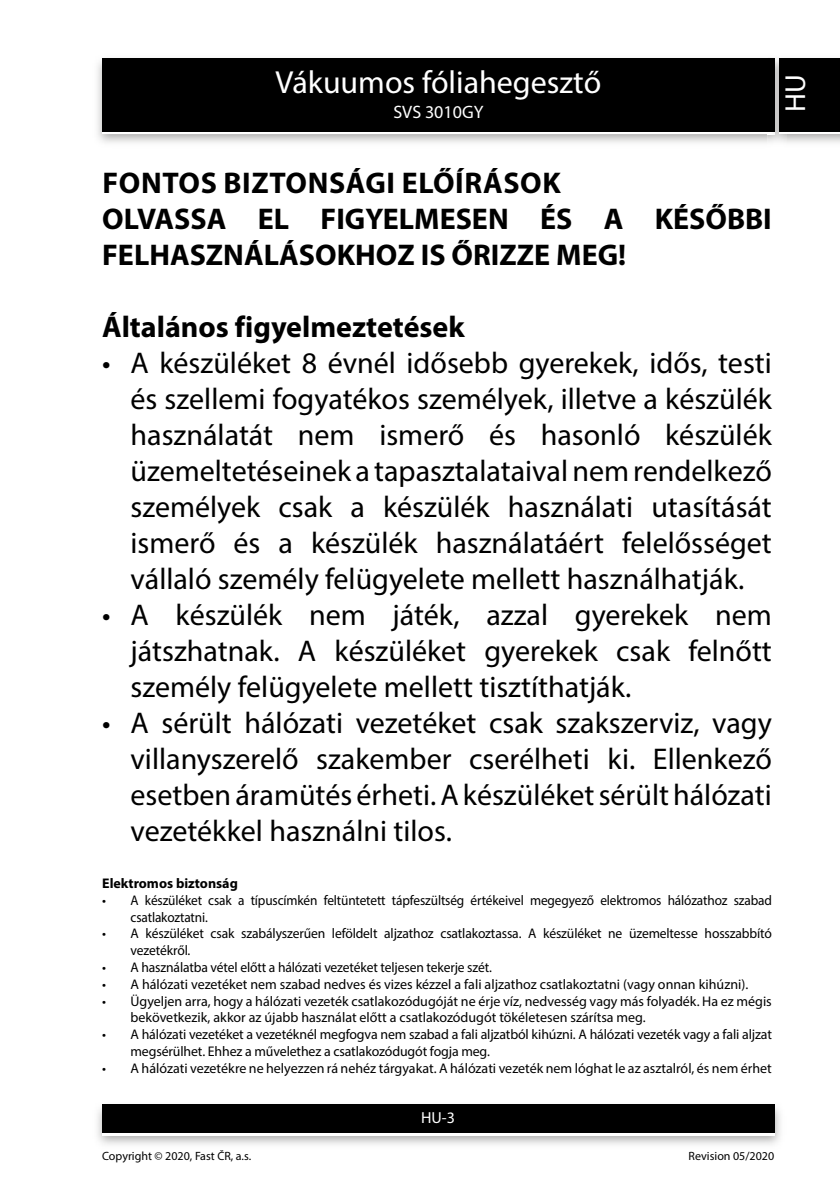
<style>
.page{position:relative;width:840px;height:1191px;background:#fff}
.page>*{position:absolute;margin:0;border:0;box-sizing:border-box;transform-origin:0 0}
.t1{font:32px "Myriad Pro";color:#fff}
.t2{font:30px/36px "Myriad Pro";color:#000;text-align:justify}
.t3{font:700 30px/36px "Myriad Pro";color:#000}
.t4{font:29px "Myriad Pro";color:#fff}
.t5{font:18px "Myriad Pro";color:#fff}
.t6{font:16px "Myriad Pro";color:#fff}
.t7{font:14px/16.8px "Myriad Pro";letter-spacing:-.01em;color:#000}
.t8{font:700 14px "Myriad Pro";color:#000}
.t9{font:12px "Myriad Pro";color:#000}
</style>
<div class="page">
<div style="left:102px;top:61px;width:672px;height:73px;background:linear-gradient(to right,#000,#000)"></div>
<div style="left:102px;top:58px;width:672px;height:73px;background:#000"></div>
<img style="left:97px;top:1104px;width:684px;height:41px">
<div style="left:102px;top:1107px;width:672px;height:28px;background:linear-gradient(to right,#fff,#fff)"></div>
<div style="left:102px;top:1104px;width:672px;height:28px;background:#000"></div>
<img style="left:767px;top:56px;width:18px;height:89px">
<svg style="left:767px;top:131px;width:7px;height:3px"></svg>
<img style="left:767px;top:58px;width:7px;height:3px">
<img style="left:767px;top:61px;width:7px;height:70px">
<div style="left:778px;top:61px;width:61px;height:73px;background:linear-gradient(to right,#000,#000)"></div>
<div style="left:778px;top:58px;width:61px;height:73px;background:#000"></div>
<h1 class="t1" style="left:275px;top:62px;width:327px">Vákuumos fóliahegesztő</h1>
<p class="t5" style="left:393px;top:101px;width:91px">SVS 3010GY</p>
<h3 class="t4" style="left:777px;top:112px;width:39px;rotate:-90deg">HU</h3>
<h2 class="t3" style="left:102px;top:163px;width:670px">FONTOS BIZTONSÁGI ELŐÍRÁSOK<br>OLVASSA EL FIGYELMESEN ÉS A KÉSŐBBI<br>FELHASZNÁLÁSOKHOZ IS ŐRIZZE MEG!</h2>
<h2 class="t3" style="left:102px;top:307px;width:364px">Általános figyelmeztetések</h2>
<p class="t2" style="left:130px;top:344px;width:642px;text-indent:-28px">• A készüléket 8 évnél idősebb gyerekek, idős, testi és szellemi fogyatékos személyek, illetve a készülék használatát nem ismerő és hasonló készülék üzemeltetéseinek a tapasztalataival nem rendelkező személyek csak a készülék használati utasítását ismerő és a készülék használatáért felelősséget vállaló személy felügyelete mellett használhatják.</p>
<h2 class="t2" style="left:130px;top:596px;width:642px;text-indent:-28px">• A készülék nem játék, azzal gyerekek nem játszhatnak. A készüléket gyerekek csak felnőtt személy felügyelete mellett tisztíthatják.</h2>
<h2 class="t2" style="left:130px;top:704px;width:642px;text-indent:-28px">• A sérült hálózati vezetéket csak szakszerviz, vagy villanyszerelő szakember cserélheti ki. Ellenkező esetben áramütés érheti. A készüléket sérült hálózati vezetékkel használni tilos.</h2>
<p class="t8" style="left:102px;top:874px;width:137px">Elektromos biztonság</p>
<p class="t7" style="left:130px;top:891px;width:642px;text-indent:-28px">• A készüléket csak a típuscímkén feltüntetett tápfeszültség értékeivel megegyező elektromos hálózathoz szabad csatlakoztatni.</p>
<p class="t7" style="left:130px;top:925px;width:642px;text-indent:-28px">• A készüléket csak szabályszerűen leföldelt aljzathoz csatlakoztassa. A készüléket ne üzemeltesse hosszabbító vezetékről.</p>
<p class="t7" style="left:102px;top:958px;width:391px">• A használatba vétel előtt a hálózati vezetéket teljesen tekerje szét.</p>
<p class="t7" style="left:102px;top:975px;width:647px">• A hálózati vezetéket nem szabad nedves és vizes kézzel a fali aljzathoz csatlakoztatni (vagy onnan kihúzni).</p>
<p class="t7" style="left:130px;top:992px;width:642px;text-indent:-28px">• Ügyeljen arra, hogy a hálózati vezeték csatlakozódugóját ne érje víz, nedvesség vagy más folyadék. Ha ez mégis bekövetkezik, akkor az újabb használat előtt a csatlakozódugót tökéletesen szárítsa meg.</p>
<p class="t7" style="left:130px;top:1026px;width:642px;text-indent:-28px">• A hálózati vezetéket a vezetéknél megfogva nem szabad a fali aljzatból kihúzni. A hálózati vezeték vagy a fali aljzat megsérülhet. Ehhez a művelethez a csatlakozódugót fogja meg.</p>
<p class="t7" style="left:102px;top:1059px;width:671px">• A hálózati vezetékre ne helyezzen rá nehéz tárgyakat. A hálózati vezeték nem lóghat le az asztalról, és nem érhet</p>
<p class="t6" style="left:421px;top:1108px;width:35px">HU-3</p>
<p class="t9" style="left:102px;top:1148px;width:150px">Copyright © 2020, Fast ČR, a.s.</p>
<p class="t9" style="left:688px;top:1148px;width:87px">Revision 05/2020</p>
</div>
